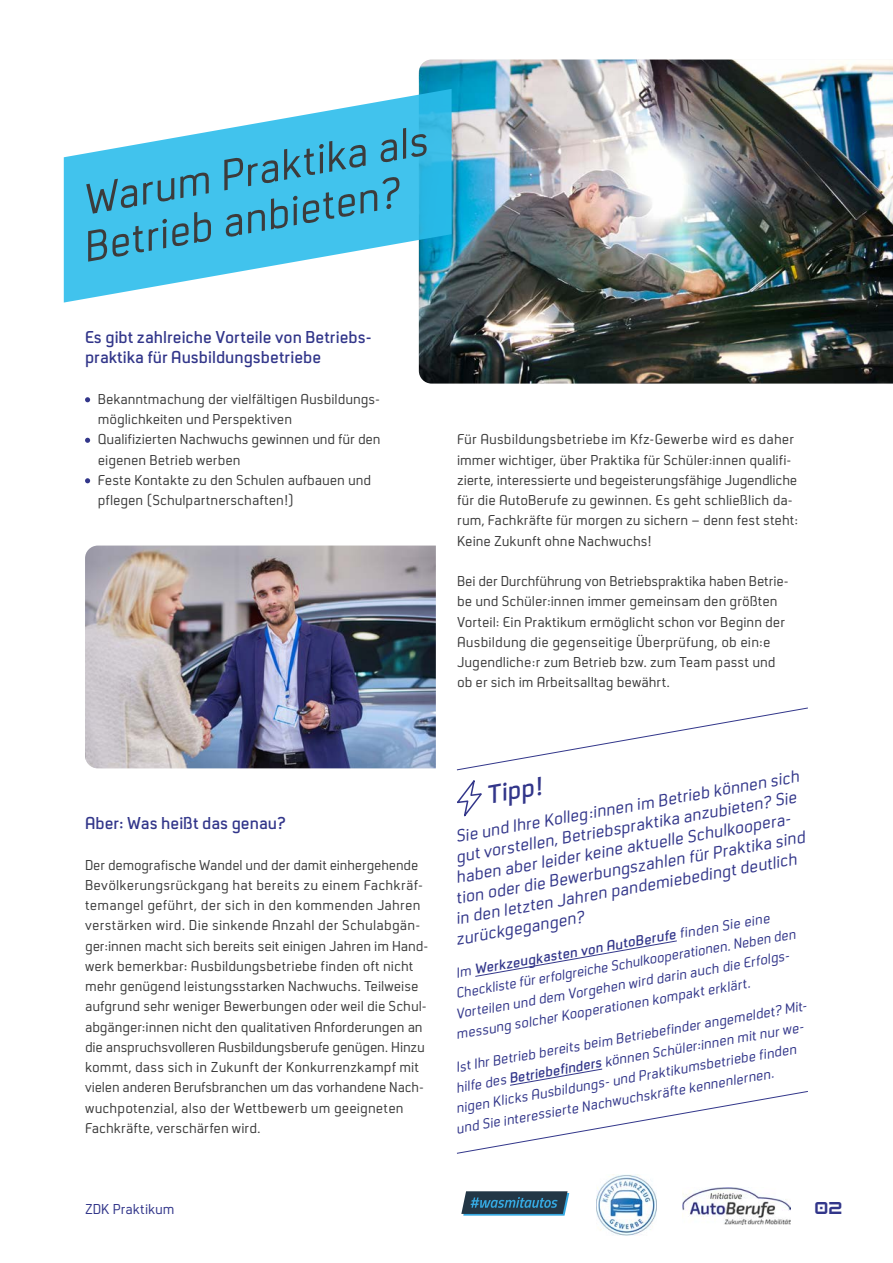
<style>
.page{position:relative;width:893px;height:1263px;background:#fff}
.page>*{position:absolute;margin:0;border:0;box-sizing:border-box;transform-origin:0 0}
.t1{font:italic 45px/46.5px "Neustadt";color:#3c3c3c}
.t2{font:italic 600 27px "Neustadt";color:#32368a}
.t3{font:italic 18px "Neustadt";color:#32368a}
.t4{font:600 18px/20.2px "Neustadt";color:#32368a}
.t5{font:15px/20.2px "Neustadt";color:#3c3c3c}
.t6{font:italic 15px "Neustadt";color:#32368a}
.t7{font:italic 600 15px "Neustadt";color:#32368a}
.t8{font:15px "Neustadt";color:#32368a}
.t9{font:700 15px "HK Modular";color:#32368a}
.s1{font-weight:400}
.s2{font-weight:600}
</style>
<div class="page">
<img style="left:683px;top:1188px;width:107px;height:36px">
<img style="left:596px;top:1174px;width:61px;height:61px">
<svg style="left:461px;top:1191px;width:108px;height:24px;background:#32586e"></svg>
<img style="left:419px;top:60px;width:474px;height:324px">
<svg style="left:85px;top:397px;width:5px;height:5px"></svg>
<svg style="left:85px;top:438px;width:5px;height:5px"></svg>
<svg style="left:85px;top:478px;width:5px;height:5px"></svg>
<img style="left:85px;top:546px;width:351px;height:222px">
<svg style="left:475px;top:940px;width:202px;height:37px"></svg>
<svg style="left:457px;top:1068px;width:351px;height:86px"></svg>
<svg style="left:456px;top:707px;width:352px;height:110px"></svg>
<svg style="left:64px;top:89px;width:388px;height:214px;fill:#41c3ed"></svg>
<h1 class="t1" style="left:71px;top:180px;width:359px;rotate:-10deg">Warum Praktika als<br>Betrieb anbieten?</h1>
<p class="t4" style="left:85px;top:327px;width:288px">Es gibt zahlreiche Vorteile von Betriebs&shy;praktika für Ausbildungsbetriebe</p>
<p class="t5" style="left:98px;top:389px;width:284px">Bekanntmachung der vielfältigen Ausbildungs&shy;möglichkeiten und Perspektiven<br>Qualifizierten Nachwuchs gewinnen und für den eigenen Betrieb werben<br>Feste Kontakte zu den Schulen aufbauen und pflegen (Schulpartnerschaften!)</p>
<p class="t5" style="left:457px;top:430px;width:342px">Für Ausbildungsbetriebe im Kfz-Gewerbe wird es daher immer wichtiger, über Praktika für Schüler:innen qualifi&shy;zierte, interessierte und begeisterungsfähige Jugendliche für die AutoBerufe zu gewinnen. Es geht schließlich da&shy;rum, Fachkräfte für morgen zu sichern – denn fest steht:<br>Keine Zukunft ohne Nachwuchs!</p>
<p class="t5" style="left:457px;top:571px;width:333px">Bei der Durchführung von Betriebspraktika haben Betrie&shy;be und Schüler:innen immer gemeinsam den größten Vorteil: Ein Praktikum ermöglicht schon vor Beginn der Ausbildung die gegenseitige Überprüfung, ob ein:e Jugendliche:r zum Betrieb bzw. zum Team passt und ob er sich im Arbeitsalltag bewährt.</p>
<p class="t4" style="left:85px;top:813px;width:202px">Aber: Was heißt das genau?</p>
<p class="t5" style="left:85px;top:855px;width:345px">Der demografische Wandel und der damit einhergehende Bevölkerungsrückgang hat bereits zu einem Fachkräf&shy;temangel geführt, der sich in den kommenden Jahren verstärken wird. Die sinkende Anzahl der Schulabgän&shy;ger:innen macht sich bereits seit einigen Jahren im Hand&shy;werk bemerkbar: Ausbildungsbetriebe finden oft nicht mehr genügend leistungsstarken Nachwuchs. Teilweise aufgrund sehr weniger Bewerbungen oder weil die Schul&shy;abgänger:innen nicht den qualitativen Anforderungen an die anspruchsvolleren Ausbildungsberufe genügen. Hinzu kommt, dass sich in Zukunft der Konkurrenzkampf mit vielen anderen Berufsbranchen um das vorhandene Nach&shy;wuchpotenzial, also der Wettbewerb um geeigneten Fachkräfte, verschärfen wird.</p>
<p class="t3" style="left:454px;top:827px;width:350px;rotate:-10deg">Sie und Ihre Kolleg:innen im Betrieb können sich</p>
<h2 class="t2" style="left:484px;top:781px;width:57px;rotate:-10deg">Tipp!</h2>
<p class="t3" style="left:454px;top:847px;width:347px;rotate:-10deg">gut vorstellen, Betriebspraktika anzubieten? Sie</p>
<p class="t3" style="left:454px;top:868px;width:344px;rotate:-10deg">haben aber leider keine aktuelle Schulkoopera-</p>
<p class="t3" style="left:454px;top:889px;width:356px;rotate:-10deg">tion oder die Bewerbungszahlen für Praktika sind</p>
<p class="t3" style="left:454px;top:909px;width:348px;rotate:-10deg">in den letzten Jahren pandemiebedingt deutlich</p>
<p class="t3" style="left:454px;top:930px;width:132px;rotate:-10deg">zurückgegangen?</p>
<p class="t7" style="left:455px;top:965px;width:320px;rotate:-10deg"><span class="s1">Im</span> Werkzeugkasten von AutoBerufe <span class="s1">finden Sie eine</span></p>
<p class="t6" style="left:455px;top:986px;width:346px;rotate:-10deg">Checkliste für erfolgreiche Schulkooperationen. Neben den</p>
<p class="t6" style="left:455px;top:1006px;width:342px;rotate:-10deg">Vorteilen und dem Vorgehen wird darin auch die Erfolgs-</p>
<p class="t6" style="left:455px;top:1027px;width:300px;rotate:-10deg">messung solcher Kooperationen kompakt erklärt.</p>
<p class="t6" style="left:455px;top:1059px;width:360px;rotate:-10deg">Ist Ihr Betrieb bereits beim Betriebefinder angemeldet? Mit-</p>
<p class="t6" style="left:455px;top:1080px;width:357px;rotate:-10deg">hilfe des <span class="s2">Betriebefinders</span> können Schüler:innen mit nur we-</p>
<p class="t6" style="left:455px;top:1101px;width:347px;rotate:-10deg">nigen Klicks Ausbildungs- und Praktikumsbetriebe finden</p>
<p class="t6" style="left:455px;top:1121px;width:324px;rotate:-10deg">und Sie interessierte Nachwuchskräfte kennenlernen.</p>
<p class="t8" style="left:85px;top:1201px;width:91px">ZDK Praktikum</p>
<p class="t9" style="left:815px;top:1198px;width:28px">02</p>
</div>
